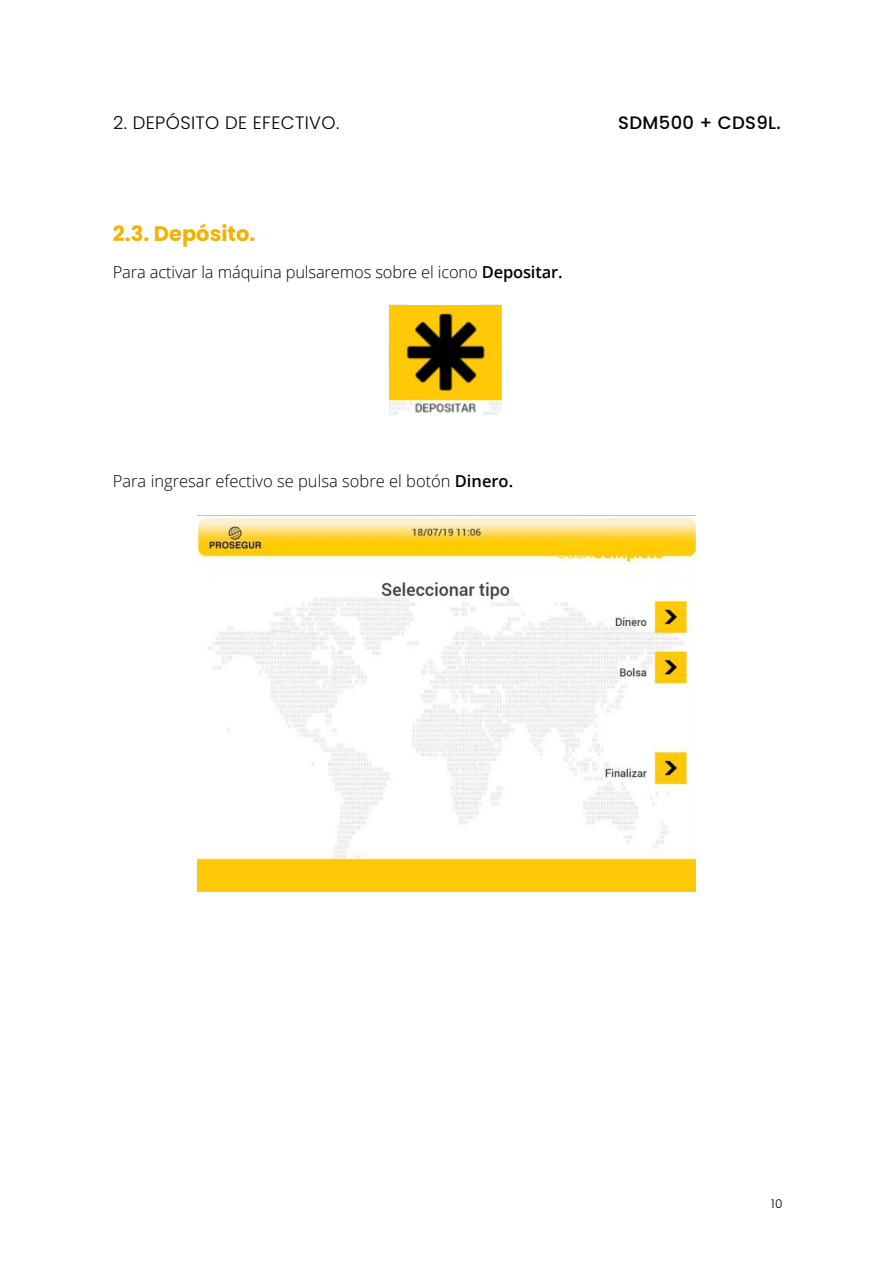
<style>
.page{position:relative;width:893px;height:1263px;background:#fff}
.page>*{position:absolute;margin:0;border:0;box-sizing:border-box;transform-origin:0 0}
.t1{font:700 21px "Poppins";color:#f1b300}
.t2{font:300 18px "Poppins";letter-spacing:.02em;color:#000}
.t3{font:500 18px "Poppins";letter-spacing:.02em;color:#000}
.t4{font:300 16.5px "Open Sans";letter-spacing:-.01em;color:#000}
.t5{font:16.5px "Arial";color:#4c4c4c}
.t6{font:300 12px "Poppins";color:#000}
.s1{font-weight:600}
.s2{font-weight:700}
</style>
<div class="page">
<img style="left:197px;top:516px;width:499px;height:375px">
<img style="left:390px;top:305px;width:112px;height:110px">
<svg style="left:276px;top:802px;width:10px;height:9px"></svg>
<p class="t2" style="left:113px;top:112px;width:228px">2. DEPÓSITO DE EFECTIVO.</p>
<p class="t1" style="left:113px;top:221px;width:144px">2.3. Depósito.</p>
<p class="t4" style="left:113px;top:260px;width:451px">Para activar la máquina pulsaremos sobre el icono <span class="s1">Depositar.</span></p>
<p class="t5" style="left:118px;top:266px;width:458px">Para activar la máquina pulsaremos sobre el icono <span class="s2">Depositar.</span></p>
<p class="t3" style="left:618px;top:112px;width:164px">SDM500 + CDS9L.</p>
<p class="t4" style="left:113px;top:469px;width:402px">Para ingresar efectivo se pulsa sobre el botón <span class="s1">Dinero.</span></p>
<p class="t6" style="left:771px;top:1196px;width:13px">10</p>
</div>
